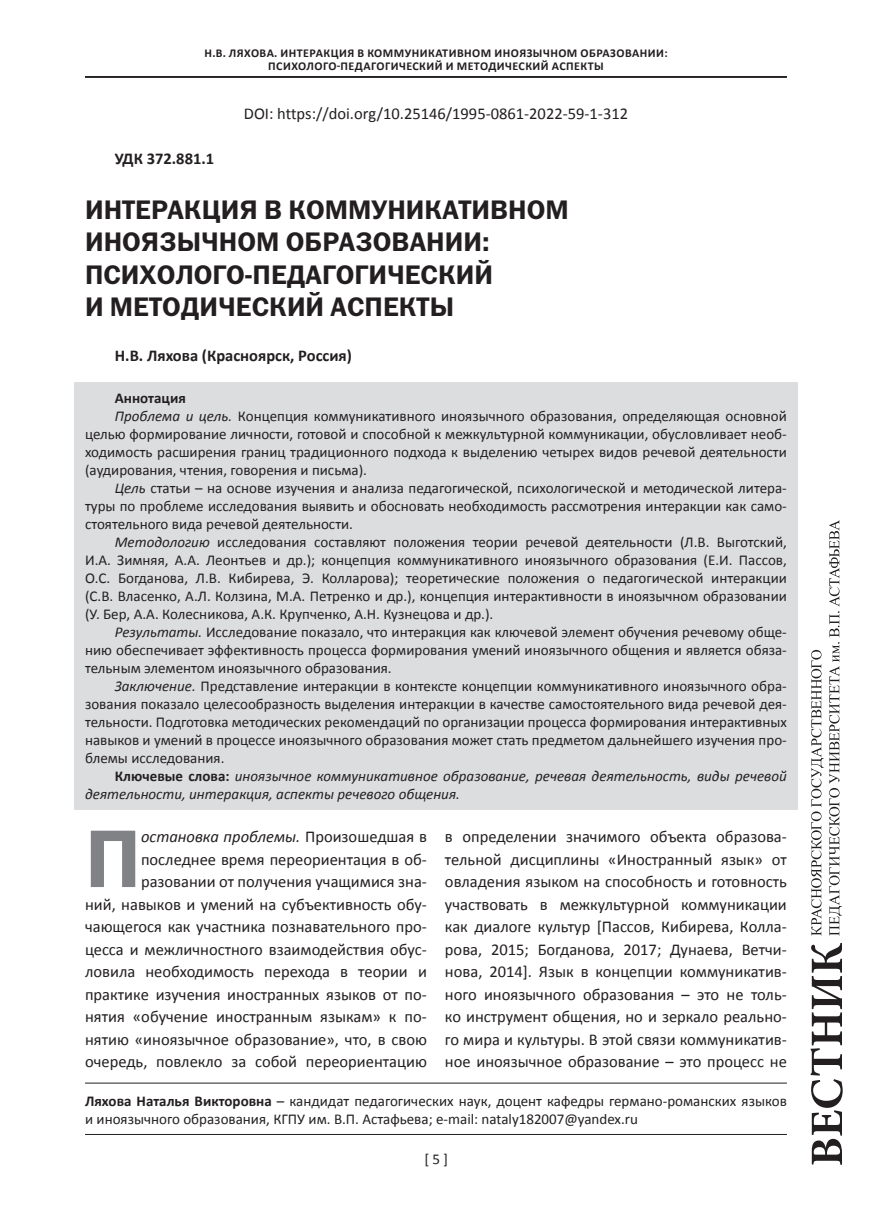
<style>
.page{position:relative;width:872px;height:1221px;background:#fff}
.page>*{position:absolute;margin:0;border:0;box-sizing:border-box;transform-origin:0 0}
.t1{font:82.05px "ez Franklin Goth Demi";color:#808285}
.t2{font:27px/32.4px "ez Franklin Goth Demi";color:#231f20}
.t3{font:16.5px/22.5px "Calibri";color:#231f20;text-align:right}
.t4{font:700 16.5px "Calibri";color:#231f20}
.t5{font:15px/18px "Calibri";color:#231f20}
.t6{font:italic 15px "Calibri";color:#231f20}
.t7{font:700 15px "Calibri";color:#231f20}
.t8{font:700 12px/13.5px "Calibri";letter-spacing:.04em;color:#231f20;text-align:center}
.s1{font-style:italic}
.s2{font-weight:700;font-style:normal}
.s3{font-weight:700}
</style>
<div class="page">
<svg style="left:811px;top:520px;width:31px;height:415px"></svg>
<svg style="left:810px;top:943px;width:32px;height:221px"></svg>
<div style="left:74px;top:383px;width:723px;height:426px;background:#dcdddf"></div>
<hr style="left:85px;top:1133px;width:702px;height:1px;background:#231f20">
<hr style="left:85px;top:1082px;width:702px;height:1px;background:#231f20">
<hr style="left:85px;top:76px;width:702px;height:1px;background:#231f20">
<hr style="left:85px;top:77px;width:702px;height:1px;background:#231f20">
<p class="t8" style="left:204px;top:46px;width:464px">Н.В. Ляхова. ИНТЕРАКЦИЯ В КОММУНИКАТИВНОМ ИНОЯЗЫЧНОМ ОБРАЗОВАНИИ:<br>ПСИХОЛОГО-ПЕДАГОГИЧЕСКИЙ И МЕТОДИЧЕСКИЙ АСПЕКТЫ</p>
<p class="t3" style="left:244px;top:102px;width:386px">DOI: https://doi.org/10.25146/1995-0861-2022-59-1-312</p>
<p class="t4" style="left:115px;top:148px;width:101px">УДК 372.881.1</p>
<h2 class="t2" style="left:85px;top:193px;width:485px">ИНТЕРАКЦИЯ В КОММУНИКАТИВНОМ<br>ИНОЯЗЫЧНОМ ОБРАЗОВАНИИ:<br>ПСИХОЛОГО-ПЕДАГОГИЧЕСКИЙ<br>И МЕТОДИЧЕСКИЙ АСПЕКТЫ</h2>
<p class="t4" style="left:115px;top:345px;width:239px">Н.В. Ляхова (Красноярск, Россия)</p>
<p class="t7" style="left:115px;top:388px;width:72px">Аннотация</p>
<p class="t5" style="left:115px;top:406px;width:673px"><span class="s1">Проблема и цель.</span> Концепция коммуникативного иноязычного образования, определяющая основной</p>
<p class="t5" style="left:85px;top:424px;width:703px">целью формирование личности, готовой и способной к межкультурной коммуникации, обусловливает необ-</p>
<p class="t5" style="left:85px;top:442px;width:703px">ходимость расширения границ традиционного подхода к выделению четырех видов речевой деятельности</p>
<p class="t5" style="left:85px;top:460px;width:283px">(аудирования, чтения, говорения и письма).</p>
<p class="t5" style="left:115px;top:478px;width:673px"><span class="s1">Цель</span> статьи – на основе изучения и анализа педагогической, пcихологической и методической литера-</p>
<p class="t5" style="left:85px;top:496px;width:703px">туры по проблеме исследования выявить и обосновать необходимость рассмотрения интеракции как само-</p>
<p class="t5" style="left:85px;top:514px;width:269px">стоятельного вида речевой деятельности.</p>
<p class="t5" style="left:115px;top:532px;width:673px"><span class="s1">Методологию</span> исследования составляют положения теории речевой деятельности (Л.В. Выготский,</p>
<p class="t5" style="left:85px;top:550px;width:703px">И.А. Зимняя, А.А. Леонтьев и др.); концепция коммуникативного иноязычного образования (Е.И. Пассов,</p>
<p class="t5" style="left:85px;top:568px;width:703px">О.С. Богданова, Л.В. Кибирева, Э. Колларова); теоретические положения о педагогической интеракции</p>
<p class="t5" style="left:85px;top:586px;width:703px">(С.В. Власенко, А.Л. Колзина, М.А. Петренко и др.), концепция интерактивности в иноязычном образовании</p>
<p class="t5" style="left:85px;top:604px;width:410px">(У. Бер, А.А. Колесникова, А.К. Крупченко, А.Н. Кузнецова и др.).</p>
<p class="t5" style="left:115px;top:622px;width:673px"><span class="s1">Результаты.</span> Исследование показало, что интеракция как ключевой элемент обучения речевому обще-</p>
<p class="t5" style="left:85px;top:640px;width:703px">нию обеспечивает эффективность процесса формирования умений иноязычного общения и является обяза-</p>
<p class="t5" style="left:85px;top:658px;width:308px">тельным элементом иноязычного образования.</p>
<p class="t5" style="left:115px;top:676px;width:673px"><span class="s1">Заключение.</span> Представление интеракции в контексте концепции коммуникативного иноязычного обра-</p>
<p class="t5" style="left:85px;top:694px;width:703px">зования показало целесообразность выделения интеракции в качестве самостоятельного вида речевой дея-</p>
<p class="t5" style="left:85px;top:712px;width:703px">тельности. Подготовка методических рекомендаций по организации процесса формирования интерактивных</p>
<p class="t5" style="left:85px;top:730px;width:703px">навыков и умений в процессе иноязычного образования может стать предметом дальнейшего изучения про-</p>
<p class="t5" style="left:85px;top:748px;width:141px">блемы исследования.</p>
<p class="t6" style="left:115px;top:765px;width:673px"><span class="s2">Ключевые слова:</span> иноязычное коммуникативное образование, речевая деятельность, виды речевой</p>
<p class="t6" style="left:85px;top:783px;width:376px">деятельности, интеракция, аспекты речевого общения.</p>
<p class="t3" style="left:85px;top:825px;width:343px"><span class="s1">остановка проблемы.</span> Произошедшая в последнее время переориентация в об&shy;разовании от получения учащимися зна-<br>ний, навыков и умений на субъективность обу&shy;чающегося как участника познавательного про&shy;цесса и межличностного взаимодействия обус&shy;ловила необходимость перехода в теории и практике изучения иностранных языков от по&shy;нятия «обучение иностранным языкам» к по&shy;нятию «иноязычное образование», что, в свою очередь, повлекло за собой переориентацию</p>
<p class="t3" style="left:445px;top:825px;width:343px;text-align:justify">в определении значимого объекта образова&shy;тельной дисциплины «Иностранный язык» от овладения языком на способность и готовность участвовать в межкультурной коммуникации как диалоге культур [Пассов, Кибирева, Колла&shy;рова, 2015; Богданова, 2017; Дунаева, Ветчи&shy;нова, 2014]. Язык в концепции коммуникатив&shy;ного иноязычного образования – это не толь&shy;ко инструмент общения, но и зеркало реально&shy;го мира и культуры. В этой связи коммуникатив&shy;ное иноязычное образование – это процесс не</p>
<h1 class="t1" style="left:85px;top:812px;width:57px">П</h1>
<p class="t5" style="left:85px;top:1091px;width:703px"><span class="s3">Ляхова Наталья Викторовна</span> – кандидат педагогических наук, доцент кафедры германо-романских языков и иноязычного образования, КГПУ им. В.П. Астафьева; e-mail: nataly182007@yandex.ru</p>
<p class="t5" style="left:424px;top:1150px;width:25px">[ 5 ]</p>
</div>
